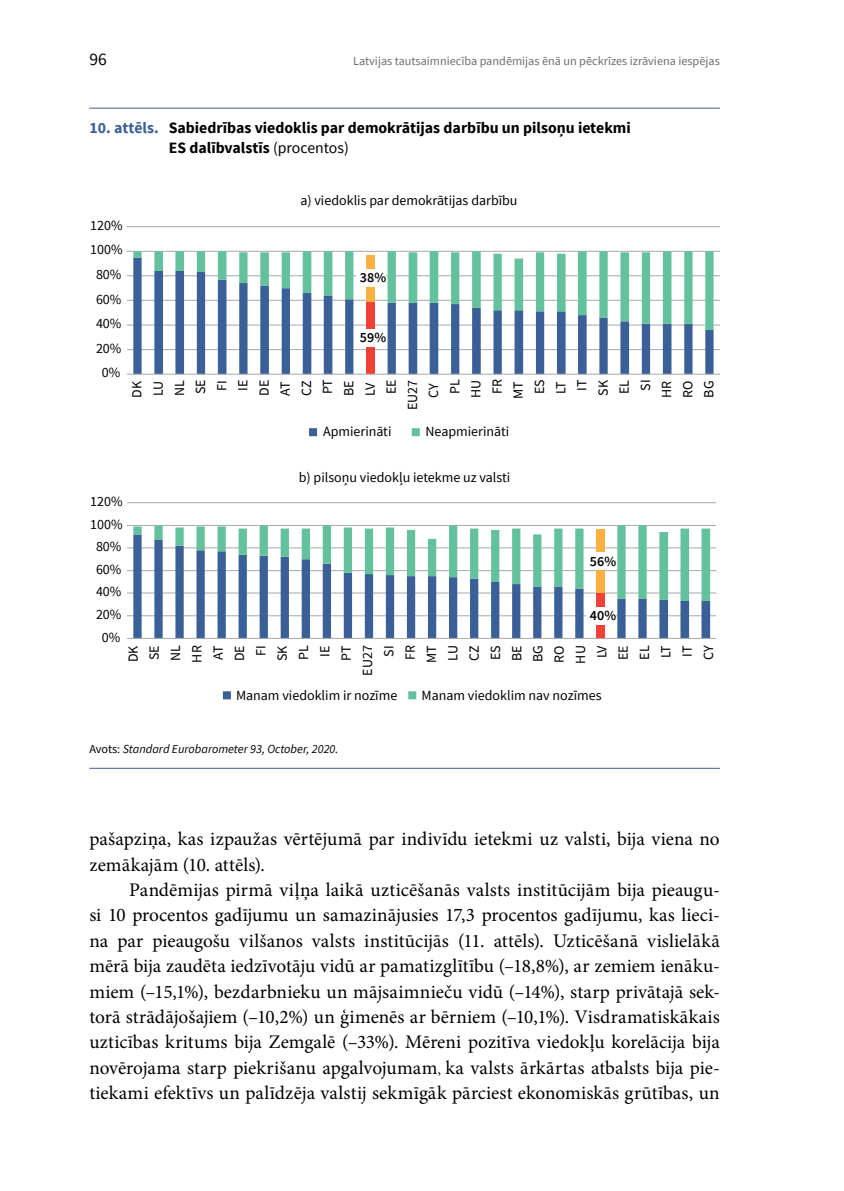
<style>
.page{position:relative;width:844px;height:1191px;background:#fff}
.page>*{position:absolute;margin:0;border:0;box-sizing:border-box;transform-origin:0 0}
.pamats{font:19.25px/25.4px "Minion Pro";letter-spacing:.005em;color:#000}
.t1{font:17.5px "Source Sans Pro";color:#000}
.attels_paraksts{font:700 15.75px/19.2px "Source Sans Pro";color:#000}
.t2{font:14px/21.2px "Source Sans Pro";color:#000}
.t3{font:600 14px "Source Sans Pro";color:#000}
.t4{font:12.25px "Source Sans Pro";color:#6d6e71}
.avots{font:italic 12.25px "Source Sans Pro";color:#000}
.s1{color:#3a6097}
.s2{font-weight:400}
.s3{font-style:normal}
.s4{font-size:14px}
</style>
<div class="page">
<hr style="left:89px;top:108px;width:630px;height:1px;background:#3a6097">
<hr style="left:89px;top:768px;width:630px;height:1px;background:#3a6097">
<hr style="left:127px;top:349px;width:593px;height:1px;background:#a7a9ac">
<hr style="left:127px;top:325px;width:593px;height:1px;background:#a7a9ac">
<hr style="left:127px;top:300px;width:593px;height:1px;background:#a7a9ac">
<hr style="left:127px;top:275px;width:593px;height:1px;background:#a7a9ac">
<hr style="left:127px;top:251px;width:593px;height:1px;background:#a7a9ac">
<hr style="left:127px;top:226px;width:593px;height:1px;background:#a7a9ac">
<svg style="left:133px;top:330px;width:580px;height:44px"></svg>
<svg style="left:133px;top:251px;width:580px;height:79px"></svg>
<hr style="left:127px;top:374px;width:593px;height:1px;background:#a7a9ac">
<div style="left:355px;top:329px;width:30px;height:18px;background:#fff"></div>
<div style="left:355px;top:269px;width:30px;height:18px;background:#fff"></div>
<hr style="left:127px;top:615px;width:589px;height:1px;background:#a7a9ac">
<hr style="left:127px;top:593px;width:589px;height:1px;background:#a7a9ac">
<hr style="left:127px;top:570px;width:589px;height:1px;background:#a7a9ac">
<hr style="left:127px;top:547px;width:589px;height:1px;background:#a7a9ac">
<hr style="left:127px;top:525px;width:589px;height:1px;background:#a7a9ac">
<hr style="left:127px;top:502px;width:589px;height:1px;background:#a7a9ac">
<svg style="left:133px;top:601px;width:577px;height:37px"></svg>
<svg style="left:133px;top:525px;width:577px;height:76px"></svg>
<hr style="left:127px;top:638px;width:589px;height:1px;background:#a7a9ac">
<div style="left:585px;top:607px;width:30px;height:17px;background:#fff"></div>
<div style="left:585px;top:553px;width:30px;height:17px;background:#fff"></div>
<div style="left:309px;top:428px;width:8px;height:8px;border:2px solid #3a6097"></div>
<div style="left:223px;top:691px;width:8px;height:8px;border:2px solid #3a6097"></div>
<div style="left:412px;top:429px;width:7px;height:6px;background:#63c29d"></div>
<div style="left:411px;top:428px;width:8px;height:8px;border:2px solid #63c29d"></div>
<div style="left:408px;top:691px;width:8px;height:8px;border:2px solid #63c29d"></div>
<p class="t1" style="left:89px;top:48px;width:19px">96</p>
<p class="t4" style="left:353px;top:53px;width:368px">Latvijas tautsaimniecība pandēmijas ēnā un pēckrīzes izrāviena iespējas</p>
<p class="attels_paraksts" style="left:169px;top:119px;width:463px;text-indent:-79px"><span class="s1">10. attēls.</span> Sabiedrības viedoklis par demokrātijas darbību un pilsoņu ietekmi<br>ES dalībvalstīs <span class="s2">(procentos)</span></p>
<p class="t2" style="left:90px;top:214px;width:34px">120%</p>
<p class="t2" style="left:90px;top:239px;width:34px">100%</p>
<p class="t2" style="left:96px;top:263px;width:27px">80%</p>
<p class="t2" style="left:96px;top:288px;width:27px">60%</p>
<p class="t2" style="left:96px;top:313px;width:27px">40%</p>
<p class="t2" style="left:96px;top:337px;width:27px">20%</p>
<p class="t2" style="left:102px;top:362px;width:20px">0%</p>
<p class="t2" style="left:300px;top:190px;width:219px">a) viedoklis par demokrātijas darbību</p>
<p class="t3" style="left:360px;top:269px;width:28px">38%</p>
<p class="t3" style="left:360px;top:328px;width:28px">59%</p>
<p class="t2" style="left:126px;top:410px;width:32px;text-align:right;rotate:-90deg">dk lu nl se<br>FI<br>Ie<br>de at<br>CZ<br>Pt be lV ee eu27<br>CY<br>Pl<br>Hu<br>Fr<br>Mt es lt<br>It<br>sk el<br>sI<br>Hr rO bG</p>
<p class="t2" style="left:323px;top:421px;width:70px">Apmierināti</p>
<p class="t2" style="left:425px;top:421px;width:85px">Neapmierināti</p>
<p class="t2" style="left:90px;top:490px;width:34px">120%</p>
<p class="t2" style="left:90px;top:513px;width:34px">100%</p>
<p class="t2" style="left:96px;top:535px;width:27px">80%</p>
<p class="t2" style="left:96px;top:558px;width:27px">60%</p>
<p class="t2" style="left:96px;top:581px;width:27px">40%</p>
<p class="t2" style="left:96px;top:603px;width:27px">20%</p>
<p class="t2" style="left:102px;top:626px;width:20px">0%</p>
<p class="t2" style="left:299px;top:466px;width:213px">b) pilsoņu viedokļu ietekme uz valsti</p>
<p class="t3" style="left:590px;top:552px;width:28px">56%</p>
<p class="t3" style="left:590px;top:606px;width:28px">40%</p>
<p class="t2" style="left:293px;top:660px;width:16px;rotate:-90deg">Pl</p>
<p class="t2" style="left:399px;top:663px;width:19px;rotate:-90deg">Fr<br>Mt</p>
<p class="t2" style="left:484px;top:660px;width:16px;rotate:-90deg">es</p>
<p class="t2" style="left:570px;top:663px;width:20px;rotate:-90deg">Hu</p>
<p class="t2" style="left:655px;top:658px;width:14px;rotate:-90deg">lt</p>
<p class="t2" style="left:697px;top:660px;width:16px;rotate:-90deg">CY</p>
<p class="t2" style="left:207px;top:661px;width:17px;rotate:-90deg">at de</p>
<p class="t2" style="left:335px;top:660px;width:17px;rotate:-90deg">Pt</p>
<p class="t2" style="left:463px;top:661px;width:17px;rotate:-90deg">CZ</p>
<p class="t2" style="left:506px;top:661px;width:17px;rotate:-90deg">be</p>
<p class="t2" style="left:591px;top:660px;width:16px;rotate:-90deg">lV ee</p>
<p class="t2" style="left:122px;top:662px;width:18px;text-align:justify;rotate:-90deg">dk se nl</p>
<p class="t2" style="left:442px;top:661px;width:17px;rotate:-90deg">lu</p>
<p class="t2" style="left:186px;top:662px;width:19px;rotate:-90deg">Hr</p>
<p class="t2" style="left:271px;top:661px;width:17px;rotate:-90deg">sk</p>
<p class="t2" style="left:378px;top:656px;width:13px;rotate:-90deg">sI</p>
<p class="t2" style="left:527px;top:662px;width:19px;rotate:-90deg">bG rO</p>
<p class="t2" style="left:633px;top:659px;width:16px;rotate:-90deg">el</p>
<p class="t2" style="left:676px;top:656px;width:13px;rotate:-90deg">It</p>
<p class="t2" style="left:357px;top:676px;width:32px;rotate:-90deg">eu27</p>
<p class="t2" style="left:250px;top:656px;width:12px;rotate:-90deg">FI</p>
<p class="t2" style="left:314px;top:656px;width:13px;rotate:-90deg">Ie</p>
<p class="t2" style="left:236px;top:684px;width:163px">Manam viedoklim ir nozīme</p>
<p class="t2" style="left:421px;top:684px;width:182px">Manam viedoklim nav nozīmes</p>
<p class="avots" style="left:89px;top:741px;width:250px"><span class="s3">Avots:</span> Standard Eurobarometer 93, October, 2020.</p>
<p class="pamats" style="left:89px;top:826px;width:631px">pašapziņa, kas izpaužas vērtējumā par indivīdu ietekmi uz valsti, bija viena no zemākajām (10. attēls).</p>
<p class="pamats" style="left:89px;top:877px;width:632px;text-align:justify;text-indent:40px">Pandēmijas pirmā viļņa laikā uzticēšanās valsts institūcijām bija pieaugu&shy;si 10 procentos gadījumu un samazinājusies 17,3 procentos gadījumu, kas lieci&shy;na par pieaugošu vilšanos valsts institūcijās (11. attēls). Uzticēšanā vislielākā mērā bija zaudēta iedzīvotāju vidū ar pamatizglītību (–18,8%), ar zemiem ienāku&shy;miem (–15,1%), bezdarbnieku un mājsaimnieču vidū (–14%), starp privātajā sek&shy;torā strādājošajiem (–10,2%) un ģimenēs ar bērniem (–10,1%). Visdramatiskākais uzticības kritums bija Zemgalē (–33%). Mēreni pozitīva viedokļu korelācija bija novērojama starp piekrišanu apgalvojumam<span class="s4">,</span> ka valsts ārkārtas atbalsts bija pie&shy;tiekami efektīvs un palīdzēja valstij sekmīgāk pārciest ekonomiskās grūtības, un</p>
</div>
